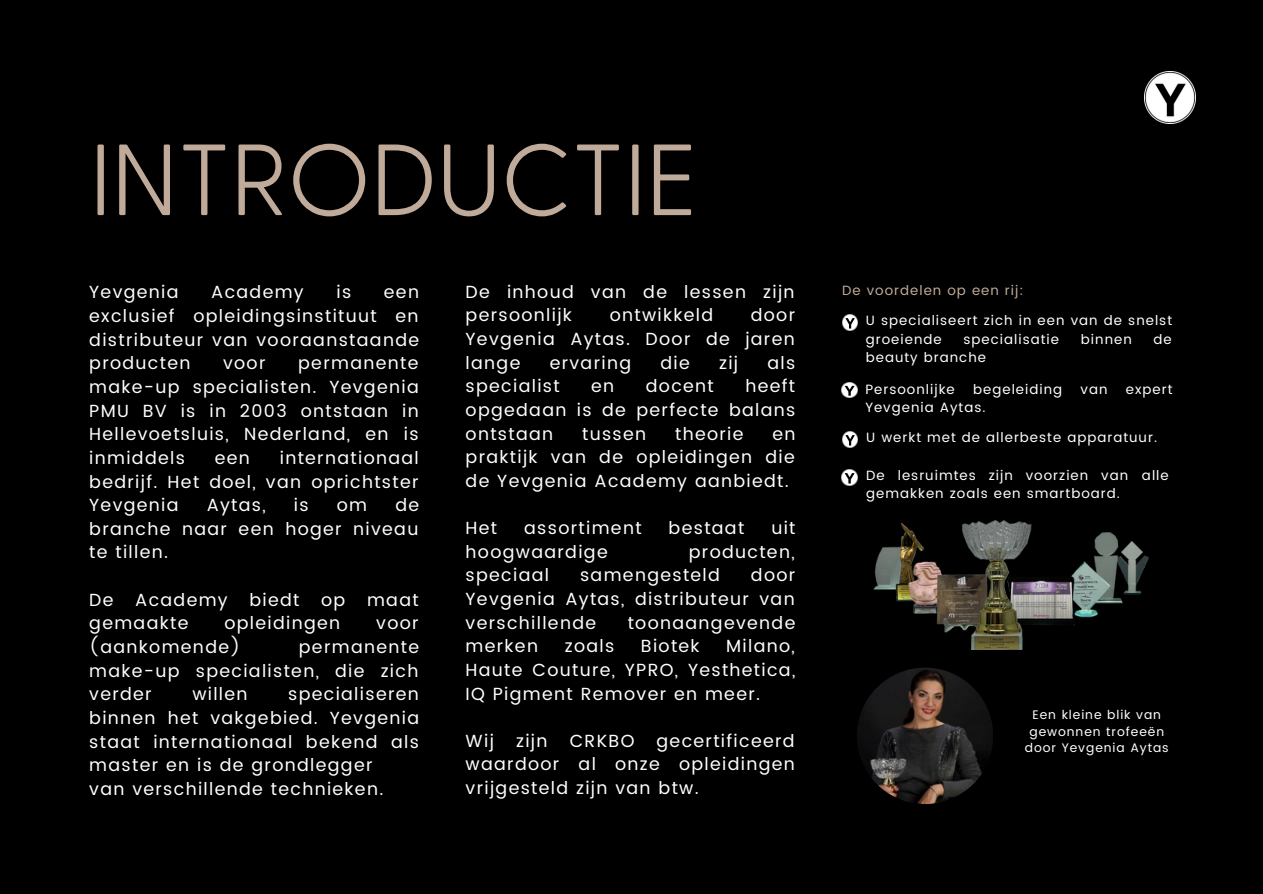
<style>
.page{position:relative;width:1263px;height:894px;background:#fff}
.page>*{position:absolute;margin:0;border:0;box-sizing:border-box;transform-origin:0 0}
.t1{font:300 100.8px "Greycliff CF";color:#c0aa9a}
.t2{font:17.55px/23.5px "Poppins";letter-spacing:.075em;color:#fff;text-align:justify}
.t3{font:13.5px/18.1px "Poppins";letter-spacing:.075em;color:#fff}
.t4{font:13.5px "Poppins";letter-spacing:.075em;color:#c0aa9a}
.t5{font:12.45px/16.5px "Poppins";letter-spacing:.075em;color:#fff;text-align:center}
</style>
<div class="page">
<div style="left:0;top:0;width:1263px;height:893px;background:#000"></div>
<img style="left:1144px;top:72px;width:52px;height:52px">
<img style="left:874px;top:520px;width:274px;height:129px">
<img style="left:842px;top:314px;width:16px;height:16px">
<img style="left:842px;top:382px;width:15px;height:15px">
<img style="left:842px;top:431px;width:16px;height:16px">
<img style="left:842px;top:469px;width:15px;height:16px">
<img style="left:857px;top:667px;width:136px;height:136px;border-radius:50%">
<h1 class="t1" style="left:90px;top:113px;width:609px">INTRODUCTIE</h1>
<p class="t2" style="left:466px;top:280px;width:330px">De inhoud van de lessen zijn persoonlijk</p>
<p class="t2" style="left:89px;top:280px;width:91px">Yevgenia</p>
<p class="t4" style="left:842px;top:282px;width:183px">De voordelen op een rij:</p>
<p class="t2" style="left:211px;top:280px;width:94px">Academy</p>
<p class="t2" style="left:336px;top:280px;width:16px">is</p>
<p class="t2" style="left:89px;top:280px;width:331px;text-indent:295px">een exclusief opleidingsinstituut en distributeur van vooraanstaande producten</p>
<p class="t2" style="left:610px;top:303px;width:105px">ontwikkeld</p>
<p class="t2" style="left:466px;top:303px;width:331px;text-indent:285px">door Yevgenia Aytas. Door de jaren lange</p>
<p class="t3" style="left:866px;top:311px;width:308px">U specialiseert zich in een van de snelst groeiende</p>
<p class="t3" style="left:963px;top:329px;width:97px">specialisatie</p>
<p class="t3" style="left:1081px;top:329px;width:52px">binnen</p>
<p class="t3" style="left:1154px;top:329px;width:20px">de</p>
<p class="t3" style="left:866px;top:348px;width:122px">beauty branche</p>
<p class="t3" style="left:865px;top:379px;width:91px">Persoonlijke</p>
<p class="t3" style="left:973px;top:379px;width:90px">begeleiding</p>
<p class="t3" style="left:1080px;top:379px;width:28px">van</p>
<p class="t3" style="left:1126px;top:379px;width:48px">expert</p>
<p class="t3" style="left:865px;top:398px;width:122px">Yevgenia Aytas.</p>
<p class="t3" style="left:866px;top:428px;width:292px">U werkt met de allerbeste apparatuur.</p>
<p class="t3" style="left:866px;top:466px;width:304px">De lesruimtes zijn voorzien van alle gemakken zoals een smartboard.</p>
<p class="t2" style="left:550px;top:350px;width:83px">ervaring</p>
<p class="t2" style="left:660px;top:350px;width:31px">die</p>
<p class="t2" style="left:719px;top:350px;width:21px">zij</p>
<p class="t2" style="left:767px;top:350px;width:29px">als</p>
<p class="t2" style="left:466px;top:374px;width:96px">specialist</p>
<p class="t2" style="left:591px;top:374px;width:25px">en</p>
<p class="t2" style="left:646px;top:374px;width:69px">docent</p>
<p class="t2" style="left:89px;top:351px;width:331px;text-indent:209px">permanente make-up specialisten. Yevgenia PMU BV is in 2003 ontstaan in Hellevoetsluis, Nederland, en is inmiddels</p>
<p class="t2" style="left:223px;top:351px;width:44px">voor</p>
<p class="t2" style="left:466px;top:374px;width:331px;text-indent:280px">heeft opgedaan is de perfecte balans ontstaan</p>
<p class="t2" style="left:582px;top:421px;width:66px">tussen</p>
<p class="t2" style="left:675px;top:421px;width:70px">theorie</p>
<p class="t2" style="left:466px;top:421px;width:331px;text-indent:307px">en praktijk van de opleidingen die de Yevgenia Academy aanbiedt.</p>
<p class="t2" style="left:466px;top:516px;width:33px">Het</p>
<p class="t2" style="left:524px;top:516px;width:119px">assortiment</p>
<p class="t2" style="left:669px;top:516px;width:77px">bestaat</p>
<p class="t2" style="left:771px;top:516px;width:26px">uit</p>
<p class="t2" style="left:466px;top:539px;width:144px">hoogwaardige</p>
<p class="t2" style="left:689px;top:539px;width:107px">producten,</p>
<p class="t2" style="left:466px;top:563px;width:85px">speciaal</p>
<p class="t2" style="left:580px;top:563px;width:141px">samengesteld</p>
<p class="t2" style="left:89px;top:446px;width:331px;text-indent:191px">internationaal bedrijf. Het doel, van oprichtster Yevgenia</p>
<p class="t2" style="left:215px;top:446px;width:37px">een</p>
<p class="t2" style="left:207px;top:493px;width:61px">Aytas,</p>
<p class="t2" style="left:294px;top:493px;width:16px">is</p>
<p class="t2" style="left:337px;top:493px;width:32px">om</p>
<p class="t2" style="left:89px;top:493px;width:331px;text-indent:306px">de branche naar een hoger niveau te tillen.</p>
<p class="t2" style="left:89px;top:587px;width:331px">De Academy biedt op maat gemaakte</p>
<p class="t2" style="left:466px;top:563px;width:331px;text-indent:285px">door Yevgenia Aytas, distributeur van verschillende</p>
<p class="t2" style="left:628px;top:610px;width:169px">toonaangevende</p>
<p class="t2" style="left:224px;top:611px;width:117px">opleidingen</p>
<p class="t2" style="left:376px;top:611px;width:44px">voor</p>
<p class="t2" style="left:89px;top:635px;width:153px">(aankomende)</p>
<p class="t2" style="left:466px;top:634px;width:331px;text-indent:261px">Milano, Haute Couture, YPRO, Yesthetica, IQ Pigment Remover en meer.</p>
<p class="t2" style="left:466px;top:728px;width:30px">Wij</p>
<p class="t2" style="left:516px;top:728px;width:33px">zijn</p>
<p class="t2" style="left:570px;top:728px;width:66px">CRKBO</p>
<p class="t2" style="left:466px;top:634px;width:74px">merken</p>
<p class="t2" style="left:565px;top:634px;width:51px">zoals</p>
<p class="t2" style="left:641px;top:634px;width:60px">Biotek</p>
<p class="t2" style="left:89px;top:635px;width:331px;text-indent:210px">permanente make-up specialisten, die zich verder</p>
<p class="t2" style="left:89px;top:682px;width:331px;text-align:left;text-indent:199px">specialiseren binnen het vakgebied. Yevgenia staat internationaal bekend als master en is de grondlegger<br>van verschillende technieken.</p>
<p class="t2" style="left:192px;top:682px;width:57px">willen</p>
<p class="t5" style="left:1025px;top:706px;width:145px">Een kleine blik van gewonnen trofeeën door Yevgenia Aytas</p>
<p class="t2" style="left:466px;top:728px;width:331px;text-indent:191px">gecertificeerd waardoor al onze opleidingen vrijgesteld zijn van btw.</p>
</div>
